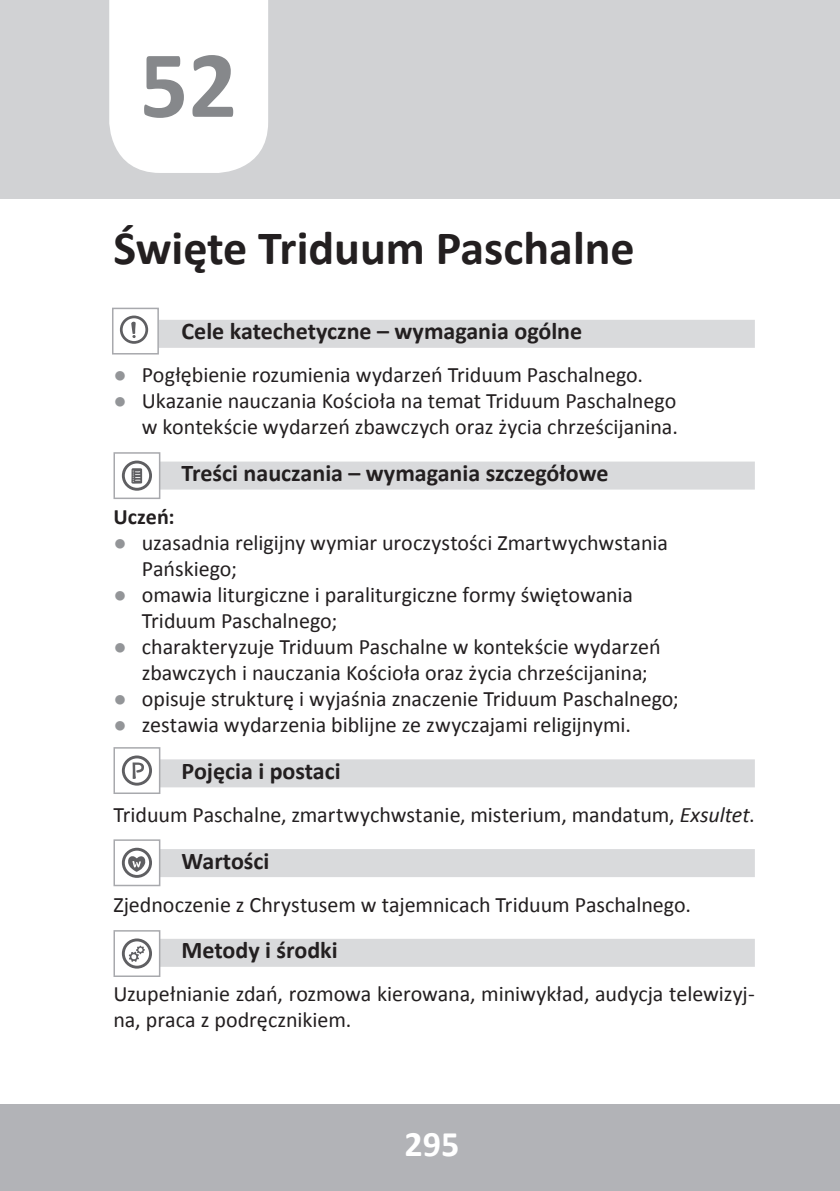
<style>
.page{position:relative;width:840px;height:1191px;background:#fff}
.page>*{position:absolute;margin:0;border:0;box-sizing:border-box;transform-origin:0 0}
.t1{font:700 96px "Calibri";color:#86888b}
.t2{font:700 48px "Calibri";color:#231f20}
.t3{font:700 36px "Calibri";color:#fff}
.t4{font:700 24px "Calibri";color:#231f20}
.t5{font:22px/26px "Calibri";letter-spacing:-.005em;color:#231f20}
.t6{font:700 22px "Calibri";color:#231f20}
.s1{font-family:"Arial";color:#939598}
.s2{font-style:italic}
</style>
<div class="page">
<hr style="left:0;top:1104px;width:1px;height:87px;background:#b2b3b7">
<div style="left:1px;top:1104px;width:838px;height:87px;background:#b2b3b7"></div>
<div style="left:159px;top:320px;width:595px;height:28px;background:#d9dadc"></div>
<div style="left:159px;top:461px;width:595px;height:28px;background:#d9dadc"></div>
<div style="left:159px;top:759px;width:595px;height:28px;background:#d9dadc"></div>
<div style="left:159px;top:849px;width:595px;height:28px;background:#d9dadc"></div>
<div style="left:159px;top:938px;width:595px;height:28px;background:#d9dadc"></div>
<div style="left:0;top:0;width:839px;height:198px;background:#d1d2d4"></div>
<div style="left:109px;top:0;width:159px;height:173px;background:#fff"></div>
<svg style="left:120px;top:315px;width:28px;height:29px"></svg>
<div style="left:112px;top:308px;width:47px;height:46px;border:2px solid #a8a9ad"></div>
<svg style="left:122px;top:460px;width:30px;height:31px"></svg>
<div style="left:113px;top:452px;width:47px;height:47px;border:2px solid #a8a9ad"></div>
<svg style="left:122px;top:755px;width:30px;height:30px"></svg>
<div style="left:113px;top:747px;width:47px;height:47px;border:2px solid #a8a9ad"></div>
<svg style="left:122px;top:847px;width:30px;height:31px"></svg>
<div style="left:113px;top:839px;width:47px;height:47px;border:2px solid #a8a9ad"></div>
<svg style="left:122px;top:938px;width:30px;height:30px"></svg>
<div style="left:113px;top:930px;width:47px;height:47px;border:2px solid #a8a9ad"></div>
<h1 class="t1" style="left:139px;top:24px;width:99px">52</h1>
<h2 class="t2" style="left:113px;top:218px;width:522px">Święte Triduum Paschalne</h2>
<p class="t4" style="left:181px;top:316px;width:402px">Cele katechetyczne – wymagania ogólne</p>
<p class="t5" style="left:113px;top:362px;width:530px"><span class="s1">●</span> Pogłębienie rozumienia wydarzeń Triduum Paschalnego.</p>
<p class="t5" style="left:113px;top:388px;width:565px;text-align:right"><span class="s1">●</span> Ukazanie nauczania Kościoła na temat Triduum Paschalnego w kontekście wydarzeń zbawczych oraz życia chrześcijanina.</p>
<p class="t4" style="left:181px;top:458px;width:428px">Treści nauczania – wymagania szczegółowe</p>
<p class="t6" style="left:113px;top:503px;width:63px">Uczeń:</p>
<p class="t5" style="left:142px;top:530px;width:527px;text-indent:-28px"><span class="s1">●</span> uzasadnia religijny wymiar uroczystości Zmartwychwstania<br>Pańskiego;</p>
<p class="t5" style="left:142px;top:582px;width:492px;text-indent:-28px"><span class="s1">●</span> omawia liturgiczne i paraliturgiczne formy świętowania<br>Triduum Paschalnego;</p>
<p class="t5" style="left:142px;top:634px;width:520px;text-indent:-28px"><span class="s1">●</span> charakteryzuje Triduum Paschalne w kontekście wydarzeń zbawczych i nauczania Kościoła oraz życia chrześcijanina;</p>
<p class="t5" style="left:113px;top:686px;width:566px"><span class="s1">●</span> opisuje strukturę i wyjaśnia znaczenie Triduum Paschalnego;</p>
<p class="t5" style="left:113px;top:712px;width:519px"><span class="s1">●</span> zestawia wydarzenia biblijne ze zwyczajami religijnymi.</p>
<p class="t4" style="left:181px;top:755px;width:160px">Pojęcia i postaci</p>
<p class="t5" style="left:113px;top:801px;width:642px">Triduum Paschalne, zmartwychwstanie, misterium, mandatum, <span class="s2">Exsultet</span>.</p>
<p class="t4" style="left:181px;top:845px;width:89px">Wartości</p>
<p class="t5" style="left:113px;top:891px;width:578px">Zjednoczenie z Chrystusem w tajemnicach Triduum Paschalnego.</p>
<p class="t4" style="left:181px;top:935px;width:157px">Metody i środki</p>
<p class="t5" style="left:113px;top:981px;width:642px">Uzupełnianie zdań, rozmowa kierowana, miniwykład, audycja telewizyj&shy;na, praca z podręcznikiem.</p>
<h3 class="t3" style="left:404px;top:1120px;width:56px">295</h3>
</div>
